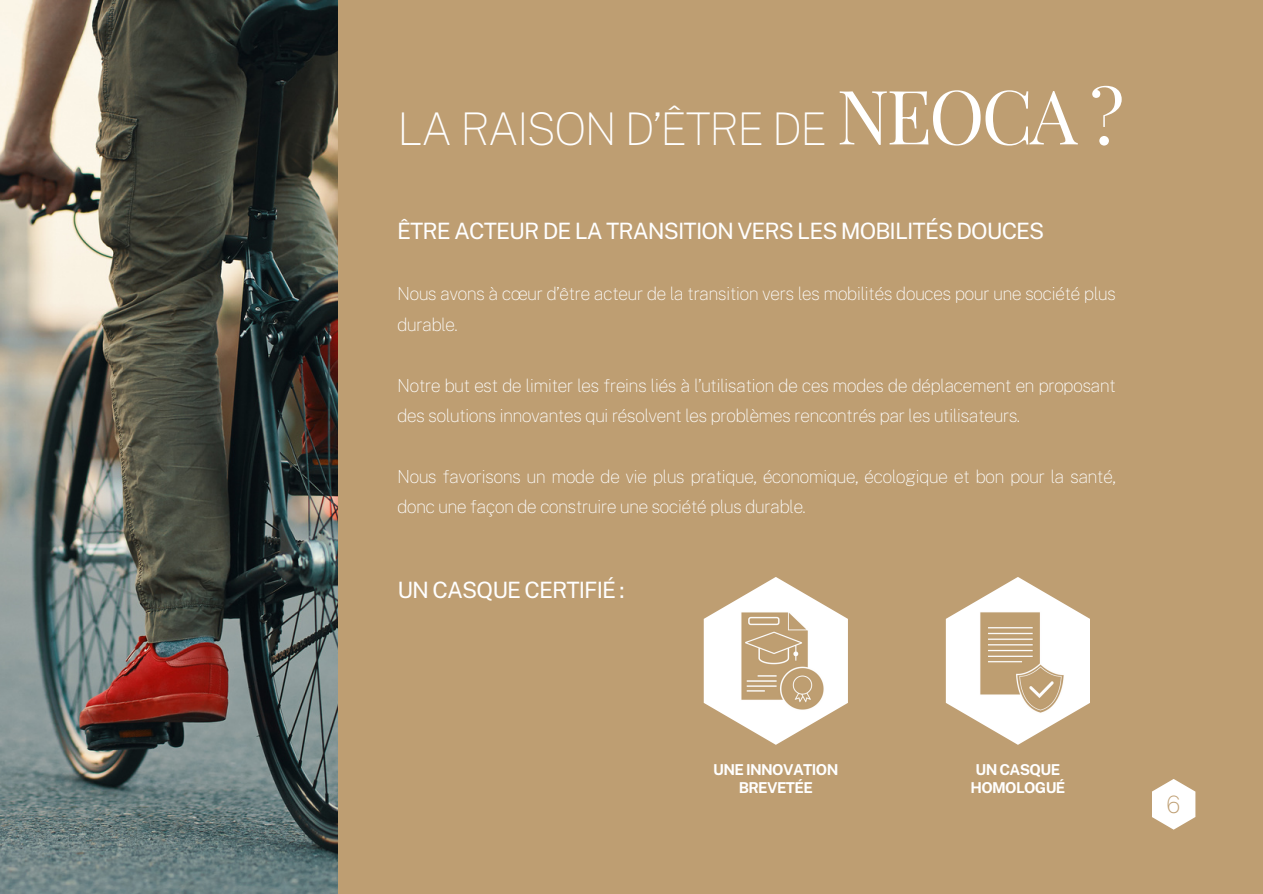
<style>
.page{position:relative;width:1263px;height:894px;background:#fff}
.page>*{position:absolute;margin:0;border:0;box-sizing:border-box;transform-origin:0 0}
.t1{font:75px "Playfair Display";letter-spacing:-.04em;color:#fff}
.t2{font:100 45px "Public Sans";letter-spacing:-.04em;color:#fff}
.t3{font:100 23.85px "Public Sans";color:#be9e72}
.t4{font:22.5px "Public Sans";letter-spacing:-.04em;color:#fff}
.t5{font:100 18px/30.3px "Public Sans";letter-spacing:-.04em;color:#fff}
.t6{font:700 15px/18px "Public Sans";letter-spacing:-.04em;color:#fff;text-align:center}
</style>
<div class="page">
<div style="left:0;top:0;width:1263px;height:893px;background:#be9e72"></div>
<img style="left:0;top:0;width:338px;height:893px">
<svg style="left:704px;top:577px;width:144px;height:167px"></svg>
<img style="left:741px;top:611px;width:83px;height:99px">
<svg style="left:946px;top:577px;width:144px;height:167px"></svg>
<img style="left:979px;top:611px;width:86px;height:102px">
<svg style="left:1152px;top:779px;width:43px;height:50px"></svg>
<p class="t2" style="left:397px;top:102px;width:432px">LA RAISON D’ÊTRE DE</p>
<p class="t1" style="left:836px;top:63px;width:289px">NEOCA ?</p>
<h4 class="t4" style="left:397px;top:218px;width:649px">ÊTRE ACTEUR DE LA TRANSITION VERS LES MOBILITÉS DOUCES</h4>
<h3 class="t5" style="left:397px;top:278px;width:720px">Nous avons à cœur d’être acteur de la transition vers les mobilités douces pour une société plus durable.</h3>
<h4 class="t5" style="left:397px;top:370px;width:720px">Notre but est de limiter les freins liés à l’utilisation de ces modes de déplacement en proposant des solutions innovantes qui résolvent les problèmes rencontrés par les utilisateurs.</h4>
<h4 class="t5" style="left:397px;top:461px;width:720px">Nous favorisons un mode de vie plus pratique, économique, écologique et bon pour la santé, donc une façon de construire une société plus durable.</h4>
<h3 class="t4" style="left:397px;top:576px;width:229px">UN CASQUE CERTIFIÉ :</h3>
<h2 class="t6" style="left:713px;top:760px;width:127px">UNE INNOVATION<br>BREVETÉE</h2>
<p class="t6" style="left:975px;top:760px;width:86px">UN CASQUE</p>
<p class="t6" style="left:970px;top:778px;width:96px">HOMOLOGUÉ</p>
<p class="t3" style="left:1166px;top:790px;width:15px">6</p>
</div>
